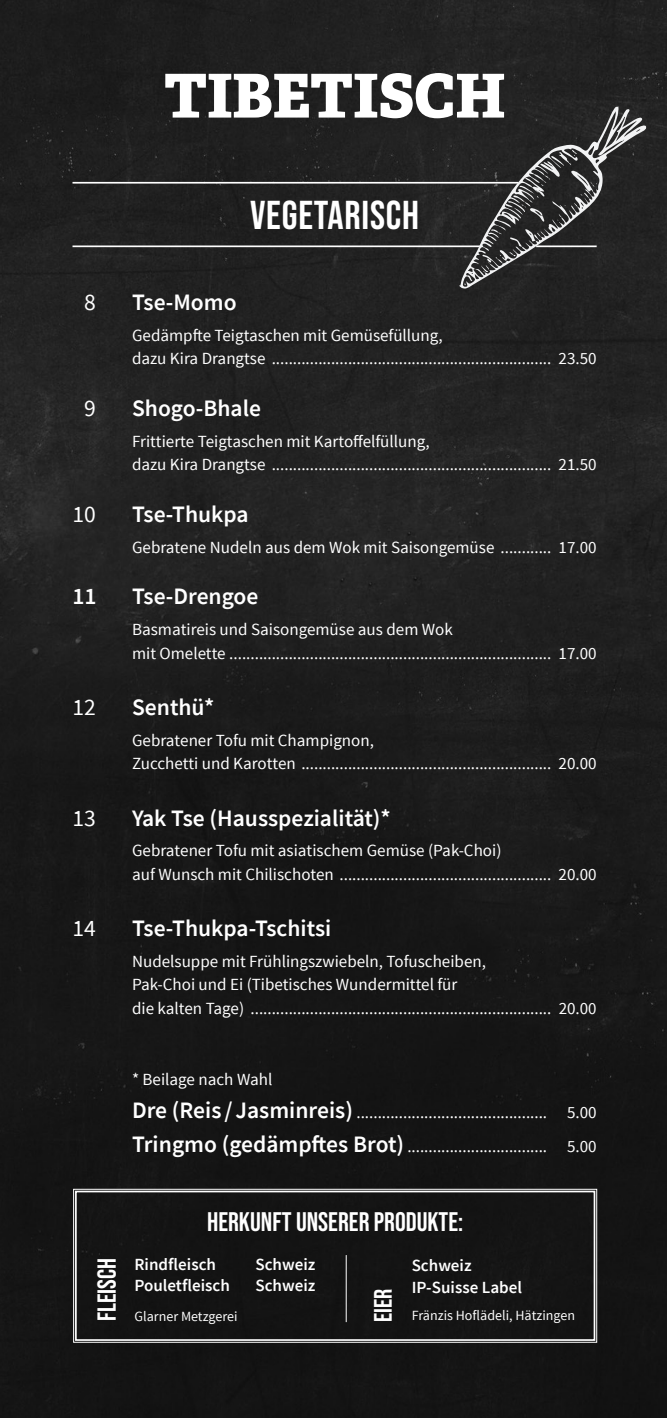
<style>
.page{position:relative;width:667px;height:1418px;background:#fff}
.page>*{position:absolute;margin:0;border:0;box-sizing:border-box;transform-origin:0 0}
.t1{font:60.4px "Adelle PE Eb";color:#fff}
.t2{font:40.2px "Bebas Neue";letter-spacing:.02em;color:#fff}
.t3{font:26.8px "Bebas Neue";color:#fff}
.t4{font:26px "Bebas Neue";color:#fff}
.t5{font:25.2px "Bebas Neue";color:#fff}
.t6{font:600 23.6px "Source Sans Pro";color:#fff}
.t7{font:23.6px "Source Sans Pro";color:#fff}
.t8{font:17px/23.6px "Source Sans Pro";color:#fff}
.t9{font:600 17px/21.8px "Source Sans Pro";color:#fff}
.t10{font:14px "Source Sans Pro";color:#fff}
.s1{font-size:16.8px}
.s2{font-weight:600;font-size:23.6px}
</style>
<div class="page">
<img style="left:0;top:0;width:666px;height:1417px">
<div style="left:73px;top:1188px;width:524px;height:154px;background:#141414"></div>
<div style="left:75px;top:1190px;width:520px;height:150px;border:2px solid #fff"></div>
<hr style="left:345px;top:1254px;width:1px;height:68px;background:#fff">
<hr style="left:72px;top:182px;width:446px;height:2px;background:#fff">
<hr style="left:72px;top:245px;width:410px;height:2px;background:#fff">
<svg style="left:458px;top:106px;width:189px;height:185px;background:#383838"></svg>
<h1 class="t1" style="left:164px;top:51px;width:343px">TIBETISCH</h1>
<h2 class="t2" style="left:250px;top:192px;width:170px">VEGETARISCH</h2>
<h3 class="t7" style="left:84px;top:288px;width:13px">8</h3>
<h3 class="t6" style="left:132px;top:287px;width:106px">Tse-Momo</h3>
<p class="t8" style="left:132px;top:324px;width:465px">Gedämpfte Teigtaschen mit Gemüsefüllung,<br>dazu Kira Drangtse .................................................................. 23.50</p>
<h3 class="t7" style="left:84px;top:394px;width:13px">9</h3>
<h3 class="t6" style="left:132px;top:393px;width:130px">Shogo-Bhale</h3>
<p class="t8" style="left:132px;top:429px;width:465px">Frittierte Teigtaschen mit Kartoffelfüllung,<br>dazu Kira Drangtse .................................................................. 21.50</p>
<h3 class="t7" style="left:72px;top:499px;width:25px">10</h3>
<h3 class="t6" style="left:132px;top:498px;width:118px">Tse-Thukpa</h3>
<p class="t8" style="left:132px;top:535px;width:465px">Gebratene Nudeln aus dem Wok mit Saisongemüse ............ 17.00</p>
<h3 class="t6" style="left:72px;top:581px;width:26px">11</h3>
<h3 class="t6" style="left:132px;top:581px;width:128px">Tse-Drengoe</h3>
<p class="t8" style="left:132px;top:618px;width:465px">Basmatireis und Saisongemüse aus dem Wok<br>mit Omelette ............................................................................ 17.00</p>
<h3 class="t7" style="left:72px;top:692px;width:25px">12</h3>
<h3 class="t6" style="left:132px;top:691px;width:84px">Senthü*</h3>
<p class="t8" style="left:132px;top:728px;width:465px">Gebratener Tofu mit Champignon,<br>Zucchetti und Karotten ........................................................... 20.00</p>
<h3 class="t7" style="left:72px;top:803px;width:25px">13</h3>
<h3 class="t6" style="left:132px;top:802px;width:260px">Yak Tse (Hausspezialität)*</h3>
<p class="t8" style="left:132px;top:839px;width:465px">Gebratener Tofu mit asiatischem Gemüse (Pak-Choi)<br>auf Wunsch mit Chilischoten .................................................. 20.00</p>
<h3 class="t7" style="left:72px;top:913px;width:25px">14</h3>
<h3 class="t6" style="left:132px;top:912px;width:201px">Tse-Thukpa-Tschitsi</h3>
<p class="t8" style="left:132px;top:949px;width:355px">Nudelsuppe mit Frühlingszwiebeln, Tofuscheiben,<br>Pak-Choi und Ei (Tibetisches Wundermittel für<br>die kalten Tage)</p>
<p class="t8" style="left:558px;top:996px;width:39px">20.0<span class="s1">0</span></p>
<p class="t8" style="left:132px;top:1062px;width:465px;line-height:33.6px">* Beilage nach Wahl<br><span class="s2">Dre (Reis / Jasminreis)</span> ............................................. 5.00<br><span class="s2">Tringmo (gedämpftes Brot)</span> ................................. 5.00</p>
<h3 class="t4" style="left:92px;top:1321px;width:64px;rotate:-90deg">FLEISCH</h3>
<h3 class="t3" style="left:207px;top:1206px;width:257px">HERKUNFT UNSERER PRODUKTE:</h3>
<p class="t9" style="left:134px;top:1254px;width:83px">Rindfleisch</p>
<p class="t9" style="left:255px;top:1254px;width:61px">Schweiz</p>
<p class="t9" style="left:134px;top:1274px;width:97px">Pouletfleisch</p>
<p class="t9" style="left:255px;top:1274px;width:61px">Schweiz</p>
<p class="t10" style="left:134px;top:1307px;width:104px">Glarner Metzgerei</p>
<h3 class="t5" style="left:368px;top:1322px;width:35px;rotate:-90deg">EIER</h3>
<p class="t9" style="left:411px;top:1255px;width:112px">Schweiz<br>IP-Suisse Label</p>
<p class="t10" style="left:411px;top:1306px;width:165px">Fränzis Hoflädeli, Hätzingen</p>
</div>
